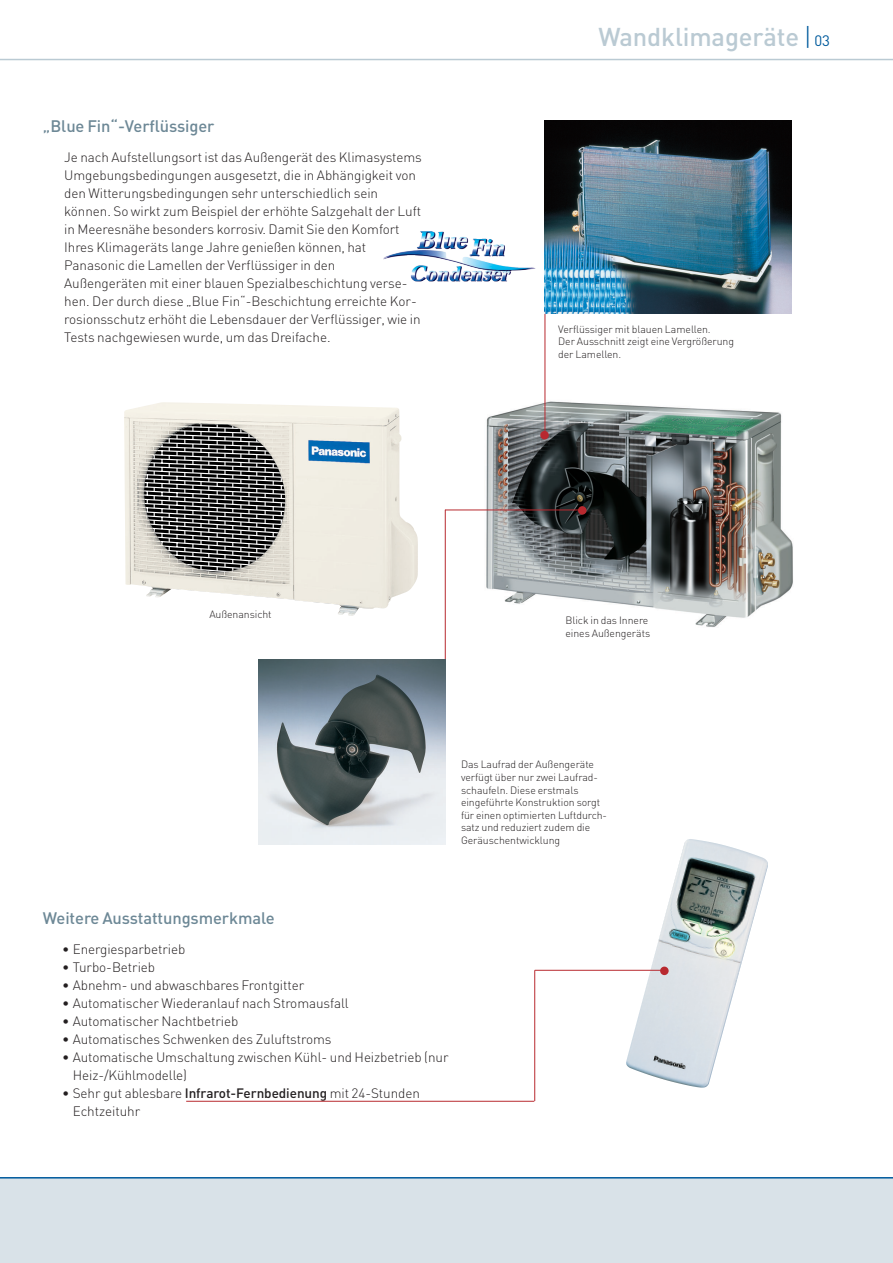
<style>
.page{position:relative;width:893px;height:1263px;background:#fff}
.page>*{position:absolute;margin:0;border:0;box-sizing:border-box;transform-origin:0 0}
.t1{font:500 25.5px "DIN";letter-spacing:-.005em;color:#bacad3}
.t2{font:500 16.5px "DIN";letter-spacing:-.005em;color:#6d8896}
.t3{font:300 13.5px/18px "DIN";letter-spacing:-.005em;color:#231f20}
.t4{font:300 10.5px/12.6px "DIN";letter-spacing:-.005em;color:#231f20}
.s1{font-weight:300;color:#005b9d}
.s2{font-weight:400;font-size:15px;color:#005b9d}
.s3{font-weight:500}
</style>
<div class="page">
<img style="left:462px;top:395px;width:331px;height:232px">
<img style="left:626px;top:839px;width:142px;height:249px">
<div style="left:0;top:1178px;width:892px;height:85px;background:#d9e2e8"></div>
<hr style="left:0;top:59px;width:892px;height:1px;background:#bacad3">
<hr style="left:0;top:1177px;width:892px;height:2px;background:#005b9d">
<img style="left:383px;top:231px;width:152px;height:51px">
<img style="left:124px;top:402px;width:294px;height:214px">
<svg style="left:138px;top:424px;width:149px;height:149px;background:#767572"></svg>
<div style="left:540px;top:431px;width:8px;height:8px;background:#b8292f;border-radius:50%"></div>
<div style="left:578px;top:506px;width:8px;height:9px;background:#b8292f;border-radius:50%"></div>
<div style="left:660px;top:967px;width:8px;height:8px;background:#b8292f;border-radius:50%"></div>
<hr style="left:544px;top:304px;width:1px;height:130px;background:#b8292f">
<hr style="left:445px;top:510px;width:135px;height:1px;background:#b8292f">
<hr style="left:445px;top:510px;width:1px;height:150px;background:#b8292f">
<hr style="left:534px;top:970px;width:130px;height:1px;background:#b8292f">
<hr style="left:534px;top:970px;width:1px;height:131px;background:#b8292f">
<hr style="left:186px;top:1101px;width:348px;height:1px;background:#b8292f">
<img style="left:259px;top:660px;width:186px;height:184px">
<img style="left:544px;top:120px;width:247px;height:194px">
<p class="t2" style="left:43px;top:120px;width:173px">„Blue Fin“-Verflüssiger</p>
<p class="t3" style="left:64px;top:150px;width:359px">Je nach Aufstellungsort ist das Außengerät des Klimasystems Umgebungsbedingungen ausgesetzt, die in Abhängigkeit von den Witterungsbedingungen sehr unterschiedlich sein können. So wirkt zum Beispiel der erhöhte Salzgehalt der Luft in Meeresnähe besonders korrosiv. Damit Sie den Komfort Ihres Klimageräts lange Jahre genießen können, hat Panasonic die Lamellen der Verflüssiger in den<br>Außengeräten mit einer blauen Spezialbeschichtung verse&shy;hen. Der durch diese „Blue Fin“-Beschichtung erreichte Kor&shy;rosionsschutz erhöht die Lebensdauer der Verflüssiger, wie in Tests nachgewiesen wurde, um das Dreifache.</p>
<h1 class="t1" style="left:598px;top:27px;width:233px">Wandklimageräte <span class="s1">|</span> <span class="s2">03</span></h1>
<p class="t4" style="left:558px;top:324px;width:177px">Verflüssiger mit blauen Lamellen.<br>Der Ausschnitt zeigt eine Vergrößerung der Lamellen.</p>
<p class="t4" style="left:209px;top:609px;width:64px">Außenansicht</p>
<p class="t4" style="left:565px;top:615px;width:86px">Blick in das Innere eines Außengeräts</p>
<p class="t4" style="left:461px;top:760px;width:148px">Das Laufrad der Außengeräte verfügt über nur zwei Laufrad&shy;schaufeln. Diese erstmals eingeführte Konstruktion sorgt für einen optimierten Luftdurch&shy;satz und reduziert zudem die<br>Geräuschentwicklung</p>
<p class="t2" style="left:43px;top:912px;width:233px">Weitere Ausstattungsmerkmale</p>
<p class="t3" style="left:62px;top:942px;width:125px">• Energiesparbetrieb</p>
<p class="t3" style="left:62px;top:960px;width:95px">• Turbo-Betrieb</p>
<p class="t3" style="left:62px;top:978px;width:243px">• Abnehm- und abwaschbares Frontgitter</p>
<p class="t3" style="left:62px;top:996px;width:288px">• Automatischer Wiederanlauf nach Stromausfall</p>
<p class="t3" style="left:62px;top:1014px;width:178px">• Automatischer Nachtbetrieb</p>
<p class="t3" style="left:62px;top:1032px;width:271px">• Automatisches Schwenken des Zuluftstroms</p>
<p class="t3" style="left:73px;top:1050px;width:377px;text-indent:-11px">• Automatische Umschaltung zwischen Kühl- und Heizbetrieb (nur<br>Heiz-/Kühlmodelle)</p>
<p class="t3" style="left:73px;top:1086px;width:349px;text-indent:-11px">• Sehr gut ablesbare <span class="s3">Infrarot-Fernbedienung</span> mit 24-Stunden<br>Echtzeituhr</p>
</div>
